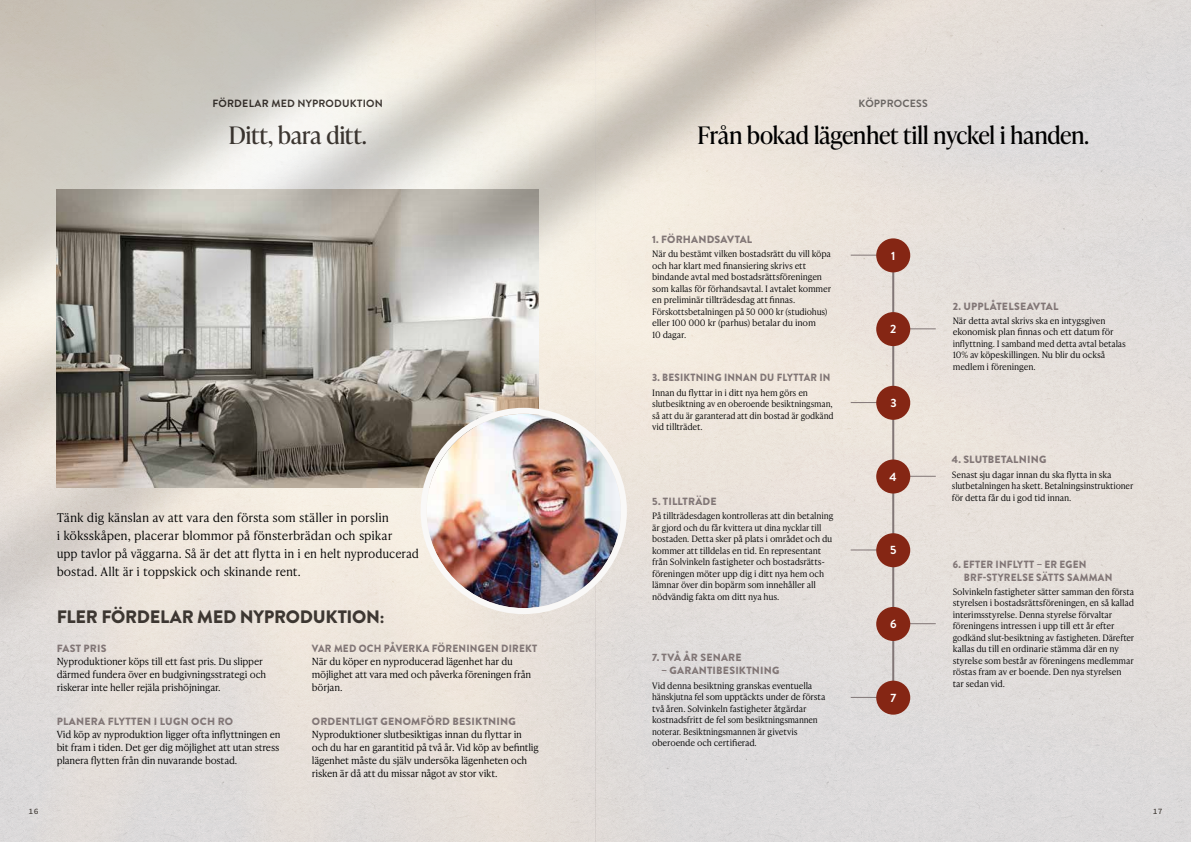
<style>
.page{position:relative;width:1191px;height:842px;background:#fff}
.page>*{position:absolute;margin:0;border:0;box-sizing:border-box;transform-origin:0 0}
.t1{font:24px "Ivy Presto Headline";letter-spacing:-.01em;color:#000}
.t2{font:24px "Ivy Presto Headline";color:#3d3732}
.t3{font:900 18px "Brandon Grotesque";letter-spacing:-.015em;color:#3d3732}
.t4{font:300 12px/18px "Ivy Presto Text";letter-spacing:-.01em;color:#000}
.t5{font:700 12px "Brandon Grotesque";color:#fff}
.t6{font:900 10.5px "Brandon Grotesque";letter-spacing:.02em;color:#817676}
.t7{font:900 10.5px/13px "Brandon Grotesque";letter-spacing:.02em;color:#817676;scale:.95 1}
.t8{font:900 10.5px "Brandon Grotesque";letter-spacing:.02em;color:#817676;scale:.94 1}
.t9{font:700 10.5px "Brandon Grotesque";letter-spacing:.02em;color:#3d3732}
.t10{font:700 10.5px "Brandon Grotesque";letter-spacing:.015em;color:#6b6764}
.t11{font:300 9.8px/13px "Ivy Presto Text";letter-spacing:-.025em;color:#000}
.t12{font:300 8.8px/11.5px "Ivy Presto Text";letter-spacing:-.015em;color:#000}
.t13{font:500 8px "Source Code Pro";color:#3d3732}
</style>
<div class="page">
<div style="left:0;top:0;width:595px;height:842px;background:#e3ddd9"></div>
<div style="left:595px;top:0;width:596px;height:842px;background:#e0dcdb"></div>
<div style="left:876px;top:681px;width:34px;height:34px;background:#852614;border-radius:50%"></div>
<img style="left:0;top:0;width:968px;height:700px">
<p class="t9" style="left:212px;top:96px;width:172px">FÖRDELAR MED NYPRODUKTION</p>
<h1 class="t2" style="left:229px;top:118px;width:139px">Ditt, bara ditt.</h1>
<h3 class="t4" style="left:57px;top:508px;width:364px">Tänk dig känslan av att vara den första som ställer in porslin<br>i köksskåpen, placerar blommor på fönsterbrädan och spikar<br>upp tavlor på väggarna. Så är det att flytta in i en helt nyproducerad bostad. Allt är i toppskick och skinande rent.</h3>
<h2 class="t3" style="left:57px;top:604px;width:329px">FLER FÖRDELAR MED NYPRODUKTION:</h2>
<p class="t6" style="left:57px;top:641px;width:51px">FAST PRIS</p>
<p class="t11" style="left:57px;top:654px;width:211px">Nyproduktioner köps till ett fast pris. Du slipper därmed fundera över en budgivningsstrategi och riskerar inte heller rejäla prishöjningar.</p>
<p class="t6" style="left:57px;top:714px;width:178px">PLANERA FLYTTEN I LUGN OCH RO</p>
<p class="t11" style="left:57px;top:728px;width:225px">Vid köp av nyproduktion ligger ofta inflyttningen en bit fram i tiden. Det ger dig möjlighet att utan stress planera flytten från din nuvarande bostad.</p>
<p class="t7" style="left:312px;top:642px;width:239px">VAR MED OCH PÅVERKA FÖRENINGEN DIREKT</p>
<p class="t11" style="left:312px;top:654px;width:221px">När du köper en nyproducerad lägenhet har du möjlighet att vara med och påverka föreningen från början.</p>
<p class="t6" style="left:312px;top:714px;width:205px">ORDENTLIGT GENOMFÖRD BESIKTNING</p>
<p class="t11" style="left:312px;top:728px;width:228px">Nyproduktioner slutbesiktigas innan du flyttar in och du har en garantitid på två år. Vid köp av befintlig lägenhet måste du själv undersöka lägenheten och risken är då att du missar något av stor vikt.</p>
<p class="t10" style="left:858px;top:96px;width:71px">KÖPPROCESS</p>
<h1 class="t1" style="left:697px;top:118px;width:393px">Från bokad lägenhet till nyckel i handen.</h1>
<p class="t6" style="left:652px;top:232px;width:102px">1. FÖRHANDSAVTAL</p>
<p class="t12" style="left:652px;top:248px;width:180px">När du bestämt vilken bostadsrätt du vill köpa och har klart med finansiering skrivs ett bindande avtal med bostadsrättsföreningen som kallas för förhandsavtal. I avtalet kommer en preliminär tillträdesdag att finnas.<br>Förskottsbetalningen på 50 000 kr (studiohus) eller 100 000 kr (parhus) betalar du inom<br>10 dagar.</p>
<p class="t8" style="left:652px;top:370px;width:191px">3. BESIKTNING INNAN DU FLYTTAR IN</p>
<p class="t12" style="left:652px;top:386px;width:183px">Innan du flyttar in i ditt nya hem görs en slutbesiktning av en oberoende besiktningsman, så att du är garanterad att din bostad är godkänd vid tillträdet.</p>
<p class="t6" style="left:652px;top:494px;width:66px">5. TILLTRÄDE</p>
<p class="t12" style="left:652px;top:510px;width:183px">På tillträdesdagen kontrolleras att din betalning är gjord och du får kvittera ut dina nycklar till bostaden. Detta sker på plats i området och du kommer att tilldelas en tid. En representant från Solvinkeln fastigheter och bostadsrätts&shy;föreningen möter upp dig i ditt nya hem och lämnar över din bopärm som innehåller all nödvändig fakta om ditt nya hus.</p>
<p class="t6" style="left:652px;top:650px;width:91px">7. TVÅ ÅR SENARE</p>
<p class="t6" style="left:661px;top:663px;width:119px">– GARANTIBESIKTNING</p>
<p class="t12" style="left:652px;top:679px;width:175px">Vid denna besiktning granskas eventuella hänskjutna fel som upptäckts under de första två åren. Solvinkeln fastigheter åtgärdar kostnadsfritt de fel som besiktningsmannen noterar. Besiktningsmannen är givetvis oberoende och certifierad.</p>
<h3 class="t5" style="left:891px;top:247px;width:6px">1</h3>
<h3 class="t5" style="left:890px;top:321px;width:8px">2</h3>
<h3 class="t5" style="left:890px;top:394px;width:8px">3</h3>
<h3 class="t5" style="left:889px;top:468px;width:9px">4</h3>
<h3 class="t5" style="left:890px;top:542px;width:8px">5</h3>
<h3 class="t5" style="left:890px;top:616px;width:8px">6</h3>
<h3 class="t5" style="left:890px;top:689px;width:7px">7</h3>
<p class="t6" style="left:952px;top:298px;width:107px">2. UPPLÅTELSEAVTAL</p>
<p class="t12" style="left:952px;top:314px;width:174px">När detta avtal skrivs ska en intygsgiven ekonomisk plan finnas och ett datum för inflyttning. I samband med detta avtal betalas 10% av köpeskillingen. Nu blir du också medlem i föreningen.</p>
<p class="t6" style="left:951px;top:452px;width:96px">4. SLUTBETALNING</p>
<p class="t12" style="left:951px;top:468px;width:183px">Senast sju dagar innan du ska flytta in ska slutbetalningen ha skett. Betalningsinstruktioner för detta får du i god tid innan.</p>
<p class="t7" style="left:964px;top:557px;width:158px;text-indent:-11px">6. EFTER INFLYTT – ER EGEN<br>BRF-STYRELSE SÄTTS SAMMAN</p>
<p class="t12" style="left:952px;top:585px;width:183px">Solvinkeln fastigheter sätter samman den första styrelsen i bostadsrättsföreningen, en så kallad interimsstyrelse. Denna styrelse förvaltar föreningens intressen i upp till ett år efter godkänd slut-besiktning av fastigheten. Därefter kallas du till en ordinarie stämma där en ny styrelse som består av föreningens medlemmar röstas fram av er boende. Den nya styrelsen tar sedan vid.</p>
<p class="t13" style="left:28px;top:805px;width:12px">16</p>
<p class="t13" style="left:1152px;top:805px;width:11px">17</p>
</div>
